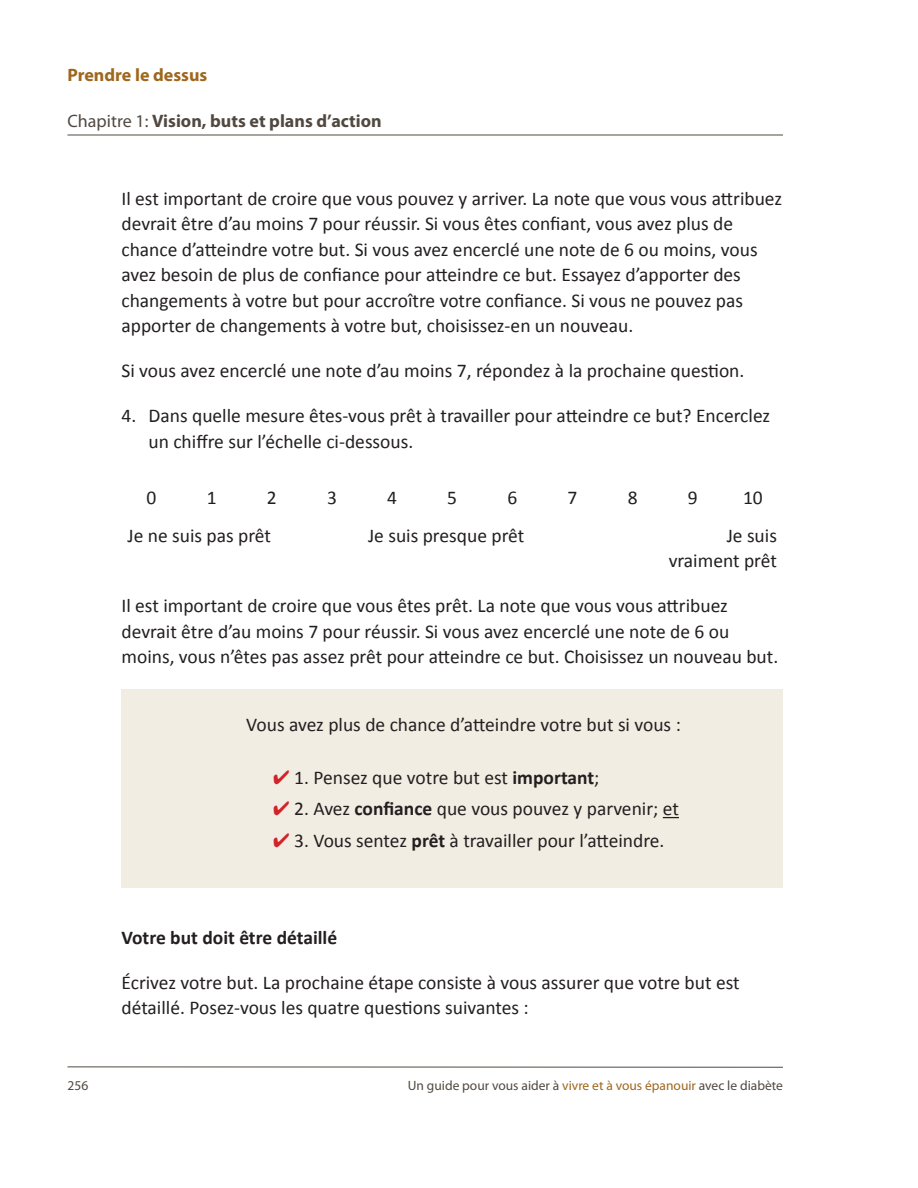
<style>
.page{position:relative;width:918px;height:1188px;background:#fff}
.page>*{position:absolute;margin:0;border:0;box-sizing:border-box;transform-origin:0 0}
.t1{font:19.5px/25.5px "Calibri";color:#231f20}
.t2{font:700 19.5px "Calibri";color:#231f20}
.t3{font:700 18px "Myriad Pro";color:#514941}
.t4{font:700 18px "Myriad Pro";color:#9e671e}
.t5{font:13.5px "Myriad Pro";color:#514941}
.s1{font-weight:400}
.s2{color:#d1232a}
.s3{font-weight:700}
.s4{color:#9e671e}
</style>
<div class="page">
<hr style="left:68px;top:135px;width:715px;height:1px;background:#514940">
<hr style="left:68px;top:1066px;width:715px;height:2px;background:#514940">
<div style="left:122px;top:689px;width:661px;height:199px;background:#f1ede2"></div>
<svg style="left:663px;top:817px;width:16px;height:1px"></svg>
<p class="t4" style="left:68px;top:66px;width:141px">Prendre le dessus</p>
<p class="t3" style="left:68px;top:112px;width:316px"><span class="s1">Chapitre 1:</span> Vision, buts et plans d’action</p>
<p class="t1" style="left:122px;top:186px;width:662px">Il est important de croire que vous pouvez y arriver. La note que vous vous attribuez devrait être d’au moins 7 pour réussir. Si vous êtes confiant, vous avez plus de chance d’atteindre votre but. Si vous avez encerclé une note de 6 ou moins, vous avez besoin de plus de confiance pour atteindre ce but. Essayez d’apporter des changements à votre but pour accroître votre confiance. Si vous ne pouvez pas apporter de changements à votre but, choisissez-en un nouveau.</p>
<p class="t1" style="left:122px;top:358px;width:624px">Si vous avez encerclé une note d’au moins 7, répondez à la prochaine question.</p>
<p class="t1" style="left:148px;top:403px;width:623px;text-indent:-27px">4. Dans quelle mesure êtes-vous prêt à travailler pour atteindre ce but? Encerclez un chiffre sur l’échelle ci-dessous.</p>
<p class="t1" style="left:147px;top:485px;width:11px">0</p>
<p class="t1" style="left:207px;top:485px;width:11px">1</p>
<p class="t1" style="left:267px;top:485px;width:11px">2</p>
<p class="t1" style="left:327px;top:485px;width:11px">3</p>
<p class="t1" style="left:387px;top:485px;width:11px">4</p>
<p class="t1" style="left:447px;top:485px;width:11px">5</p>
<p class="t1" style="left:507px;top:485px;width:11px">6</p>
<p class="t1" style="left:568px;top:485px;width:11px">7</p>
<p class="t1" style="left:628px;top:485px;width:11px">8</p>
<p class="t1" style="left:688px;top:485px;width:11px">9</p>
<p class="t1" style="left:743px;top:485px;width:21px">10</p>
<p class="t1" style="left:128px;top:523px;width:145px">Je ne suis pas prêt</p>
<p class="t1" style="left:368px;top:523px;width:158px">Je suis presque prêt</p>
<p class="t1" style="left:669px;top:523px;width:110px;text-align:right">Je suis vraiment prêt</p>
<p class="t1" style="left:122px;top:593px;width:658px">Il est important de croire que vous êtes prêt. La note que vous vous attribuez devrait être d’au moins 7 pour réussir. Si vous avez encerclé une note de 6 ou moins, vous n’êtes pas assez prêt pour atteindre ce but. Choisissez un nouveau but.</p>
<p class="t1" style="left:246px;top:712px;width:436px">Vous avez plus de chance d’atteindre votre but si vous :</p>
<p class="t1" style="left:273px;top:765px;width:328px"><span class="s2">✔</span> 1. Pensez que votre but est <span class="s3">important</span>;</p>
<p class="t1" style="left:273px;top:796px;width:407px"><span class="s2">✔</span> 2. Avez <span class="s3">confiance</span> que vous pouvez y parvenir; et</p>
<p class="t1" style="left:273px;top:828px;width:393px"><span class="s2">✔</span> 3. Vous sentez <span class="s3">prêt</span> à travailler pour l’atteindre.</p>
<p class="t2" style="left:122px;top:928px;width:217px">Votre but doit être détaillé</p>
<p class="t1" style="left:122px;top:970px;width:620px">Écrivez votre but. La prochaine étape consiste à vous assurer que votre but est détaillé. Posez-vous les quatre questions suivantes :</p>
<p class="t5" style="left:68px;top:1081px;width:22px">256</p>
<p class="t5" style="left:408px;top:1081px;width:377px">Un guide pour vous aider à <span class="s4">vivre et à vous épanouir</span> avec le diabète</p>
</div>
